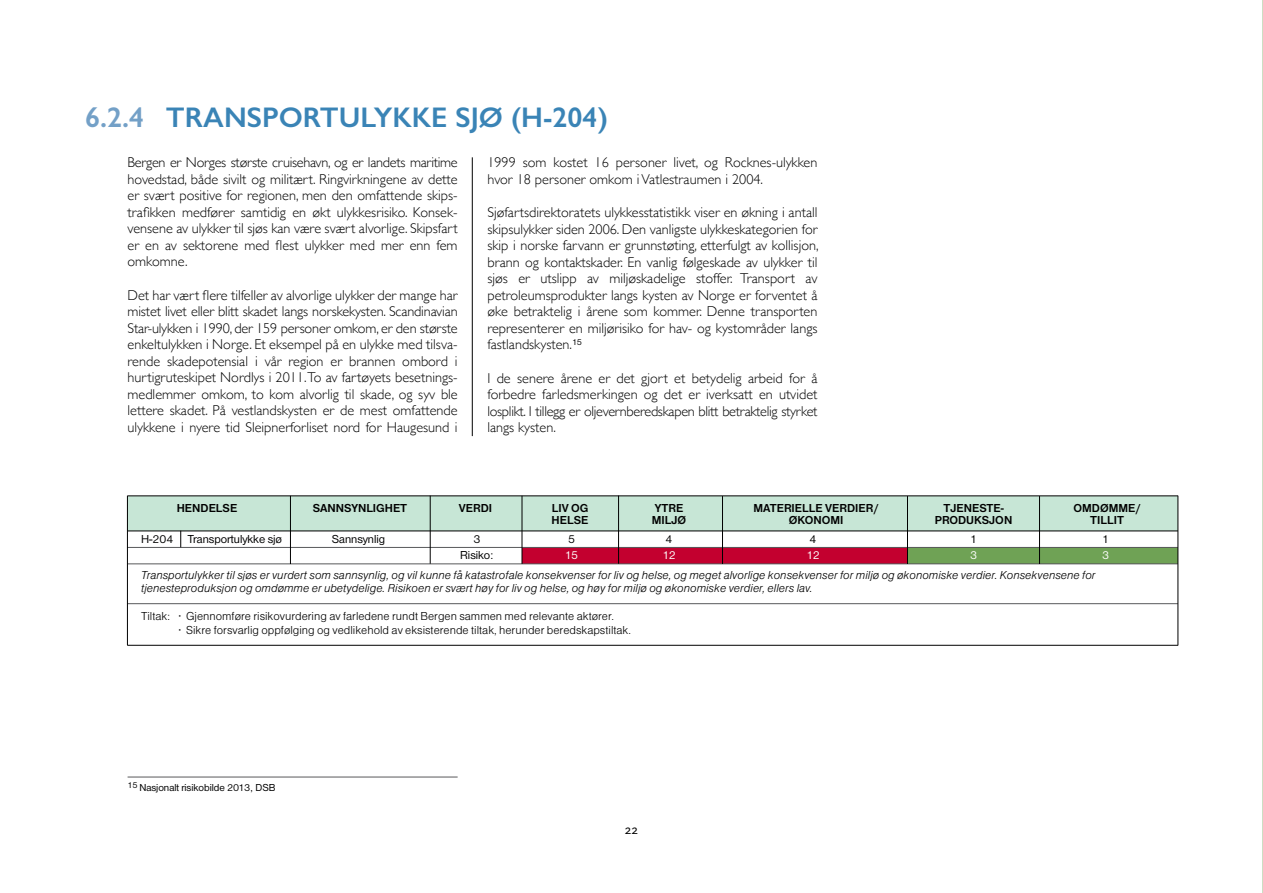
<style>
.page{position:relative;width:1263px;height:893px;background:#fff}
.page>*{position:absolute;margin:0;border:0;box-sizing:border-box;transform-origin:0 0}
.t1{font:600 28.5px "Gill Sans";color:#3a84b6}
.t2{font:300 14.25px/16.5px "Gill Sans";color:#000;text-align:justify}
.t3{font:13.5px "Scala Sans";color:#000}
.t4{font:12px/13.5px "Helvetica Lgt Itl";color:#000}
.t5{font:12px "Helvetica Lgt";color:#000}
.t6{font:12px "Helvetica Mdm";color:#000}
.t7{font:12px "Helvetica Rmn";color:#000}
.t8{font:12px "Helvetica Rmn";color:#fff}
.t9{font:10.5px "Helvetica Rmn";color:#000}
.s1{color:#73a0c7}
</style>
<div class="page">
<hr style="left:472px;top:157px;width:1px;height:279px;background:#000">
<hr style="left:128px;top:777px;width:330px;height:1px;background:#58595b">
<div style="left:908px;top:548px;width:270px;height:16px;background:#6fa255"></div>
<div style="left:522px;top:547px;width:386px;height:17px;background:#c3002f"></div>
<div style="left:128px;top:496px;width:1050px;height:35px;background:#c7e6d6"></div>
<hr style="left:128px;top:531px;width:1050px;height:1px;background:#000">
<hr style="left:128px;top:564px;width:1050px;height:1px;background:#58595b">
<hr style="left:127px;top:547px;width:1051px;height:1px;background:#58595b">
<hr style="left:127px;top:603px;width:1051px;height:1px;background:#58595b">
<hr style="left:128px;top:496px;width:1050px;height:1px;background:#000">
<hr style="left:127px;top:645px;width:1051px;height:1px;background:#000">
<hr style="left:127px;top:496px;width:1px;height:149px;background:#000">
<hr style="left:290px;top:496px;width:1px;height:68px;background:#000">
<hr style="left:430px;top:496px;width:1px;height:68px;background:#000">
<hr style="left:522px;top:496px;width:1px;height:68px;background:#000">
<hr style="left:618px;top:496px;width:1px;height:68px;background:#000">
<hr style="left:722px;top:496px;width:1px;height:68px;background:#000">
<hr style="left:907px;top:496px;width:1px;height:68px;background:#000">
<hr style="left:1039px;top:496px;width:1px;height:68px;background:#000">
<hr style="left:1178px;top:496px;width:1px;height:149px;background:#000">
<svg style="left:180px;top:531px;width:1px;height:16px"></svg>
<hr style="left:1262px;top:0;width:1px;height:893px;background:#4c8b2b">
<h1 class="t1" style="left:85px;top:100px;width:524px"><span class="s1">6.2.4</span> TRANSPORTULYKKE SJØ (H-204)</h1>
<p class="t2" style="left:128px;top:154px;width:332px">Bergen er Norges største cruisehavn, og er landets maritime hovedstad, både sivilt og militært. Ringvirkningene av dette er svært positive for regionen, men den omfattende skips&shy;trafikken medfører samtidig en økt ulykkesrisiko. Konsek&shy;vensene av ulykker til sjøs kan være svært alvorlige. Skipsfart er en av sektorene med flest ulykker med mer enn fem omkomne.</p>
<p class="t2" style="left:128px;top:286px;width:332px">Det har vært flere tilfeller av alvorlige ulykker der mange har mistet livet eller blitt skadet langs norskekysten. Scandinavian Star-ulykken i 1990, der 159 personer omkom, er den største enkeltulykken i Norge. Et eksempel på en ulykke med tilsva&shy;rende skadepotensial i vår region er brannen ombord i hurtigruteskipet Nordlys i 2011. To av fartøyets besetnings&shy;medlemmer omkom, to kom alvorlig til skade, og syv ble lettere skadet. På vestlandskysten er de mest omfattende ulykkene i nyere tid Sleipnerforliset nord for Haugesund i</p>
<p class="t2" style="left:487px;top:154px;width:332px">1999 som kostet 16 personer livet, og Rocknes-ulykken hvor 18 personer omkom i Vatlestraumen i 2004.</p>
<p class="t2" style="left:487px;top:204px;width:333px">Sjøfartsdirektoratets ulykkesstatistikk viser en økning i antall skipsulykker siden 2006. Den vanligste ulykkeskategorien for skip i norske farvann er grunnstøting, etterfulgt av kollisjon, brann og kontaktskader. En vanlig følgeskade av ulykker til sjøs er utslipp av miljøskadelige stoffer. Transport av petroleumsprodukter langs kysten av Norge er forventet å øke betraktelig i årene som kommer. Denne transporten representerer en miljørisiko for hav- og kystområder langs fastlandskysten.<sup>15</sup></p>
<p class="t2" style="left:487px;top:369px;width:332px">I de senere årene er det gjort et betydelig arbeid for å forbedre farledsmerkingen og det er iverksatt en utvidet losplikt. I tillegg er oljevernberedskapen blitt betraktelig styrket langs kysten.</p>
<p class="t6" style="left:177px;top:499px;width:62px">HENDELSE</p>
<p class="t6" style="left:313px;top:499px;width:96px">SANNSYNLIGHET</p>
<p class="t6" style="left:459px;top:499px;width:35px">VERDI</p>
<p class="t6" style="left:552px;top:499px;width:38px">LIV OG</p>
<p class="t6" style="left:655px;top:499px;width:30px">YTRE</p>
<p class="t6" style="left:753px;top:499px;width:127px">MATERIELLE VERDIER/</p>
<p class="t6" style="left:943px;top:499px;width:60px">TJENESTE-</p>
<p class="t6" style="left:1073px;top:499px;width:69px">OMDØMME/</p>
<p class="t6" style="left:552px;top:511px;width:38px">HELSE</p>
<p class="t6" style="left:652px;top:511px;width:36px">MILJØ</p>
<p class="t6" style="left:789px;top:511px;width:56px">ØKONOMI</p>
<p class="t6" style="left:935px;top:511px;width:79px">PRODUKSJON</p>
<p class="t6" style="left:1090px;top:511px;width:35px">TILLIT</p>
<p class="t7" style="left:141px;top:531px;width:143px">H-204 Transportulykke sjø</p>
<p class="t7" style="left:332px;top:531px;width:55px">Sannsynlig</p>
<p class="t7" style="left:474px;top:531px;width:8px">3</p>
<p class="t7" style="left:568px;top:531px;width:8px">5</p>
<p class="t7" style="left:666px;top:531px;width:8px">4</p>
<p class="t7" style="left:810px;top:531px;width:8px">4</p>
<p class="t7" style="left:970px;top:531px;width:8px">1</p>
<p class="t7" style="left:1102px;top:531px;width:8px">1</p>
<p class="t7" style="left:460px;top:547px;width:35px">Risiko:</p>
<p class="t8" style="left:565px;top:547px;width:15px">15</p>
<p class="t8" style="left:662px;top:547px;width:15px">12</p>
<p class="t8" style="left:806px;top:547px;width:15px">12</p>
<p class="t8" style="left:970px;top:547px;width:8px">3</p>
<p class="t8" style="left:1102px;top:547px;width:8px">3</p>
<p class="t4" style="left:141px;top:569px;width:956px">Transportulykker til sjøs er vurdert som sannsynlig, og vil kunne få katastrofale konsekvenser for liv og helse, og meget alvorlige konsekvenser for miljø og økonomiske verdier. Konsekvensene for tjenesteproduksjon og omdømme er ubetydelige. Risikoen er svært høy for liv og helse, og høy for miljø og økonomiske verdier, ellers lav.</p>
<p class="t5" style="left:141px;top:608px;width:474px">Tiltak: • Gjennomføre risikovurdering av farledene rundt Bergen sammen med relevante aktører.</p>
<p class="t5" style="left:179px;top:622px;width:454px">• Sikre forsvarlig oppfølging og vedlikehold av eksisterende tiltak, herunder beredskapstiltak.</p>
<p class="t9" style="left:128px;top:780px;width:149px"><sup>15</sup> Nasjonalt risikobilde 2013, DSB</p>
<p class="t3" style="left:625px;top:822px;width:15px">22</p>
</div>
